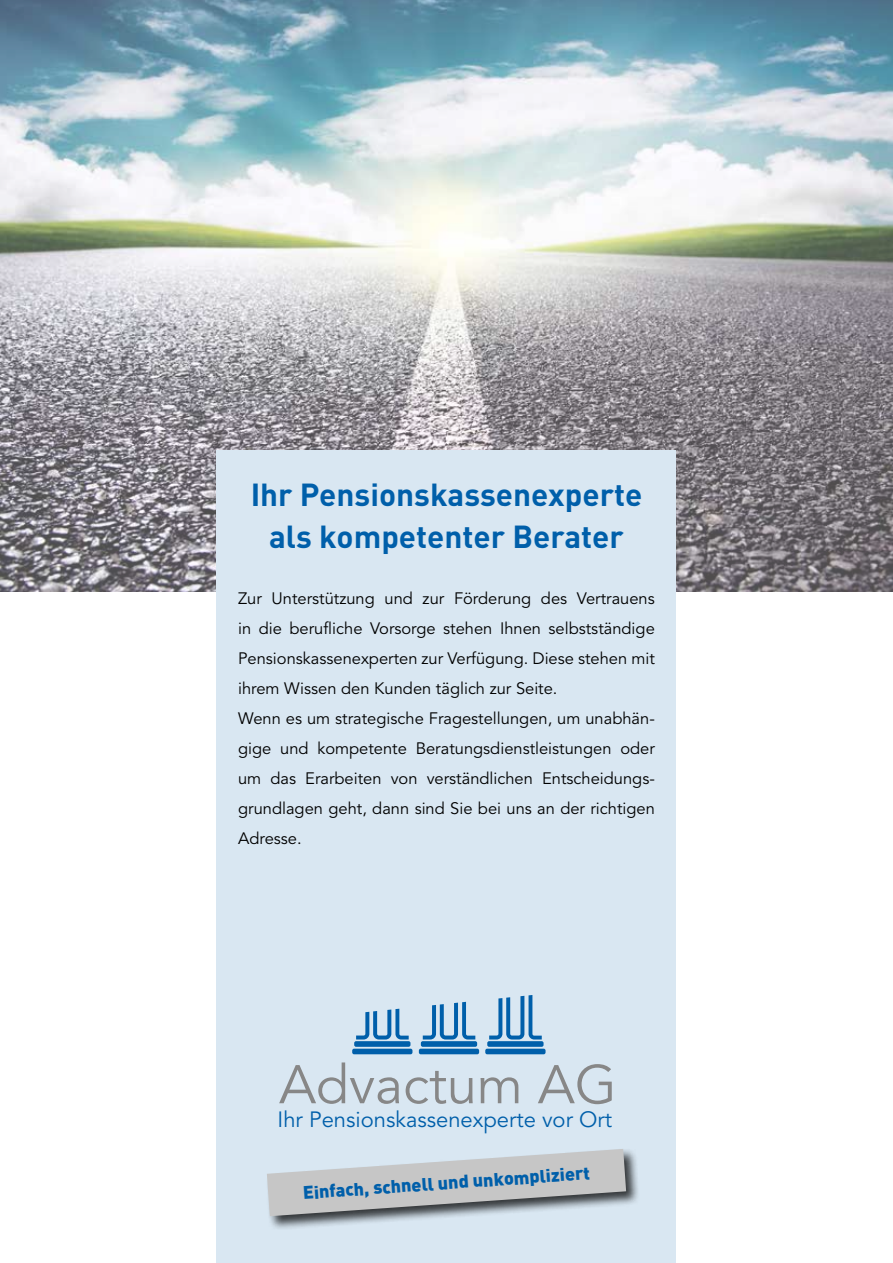
<style>
.page{position:relative;width:893px;height:1263px;background:#fff}
.page>*{position:absolute;margin:0;border:0;box-sizing:border-box;transform-origin:0 0}
.t1{font:53.85px "Avenir";color:#878787}
.t2{font:700 31.5px/42px "DIN";color:#005faa;text-align:center}
.t3{font:22.05px "Avenir";color:#005faa}
.t4{font:900 18px "DIN";color:#005faa}
.t5{font:16.5px/30px "Avenir LT Std";color:#000}
</style>
<div class="page">
<img style="left:0;top:0;width:893px;height:591px">
<div style="left:217px;top:451px;width:459px;height:812px;background:#d9e7f2"></div>
<svg style="left:356px;top:1009px;width:53px;height:30px"></svg>
<div style="left:352px;top:1049px;width:60px;height:5px;background:#005faa;border-radius:2px"></div>
<div style="left:354px;top:1041px;width:56px;height:6px;background:#005faa;border-radius:2px"></div>
<svg style="left:423px;top:1002px;width:52px;height:37px"></svg>
<div style="left:419px;top:1049px;width:60px;height:5px;background:#005faa;border-radius:2px"></div>
<div style="left:421px;top:1041px;width:56px;height:6px;background:#005faa;border-radius:2px"></div>
<svg style="left:489px;top:995px;width:53px;height:44px"></svg>
<div style="left:485px;top:1049px;width:61px;height:5px;background:#005faa;border-radius:2px"></div>
<div style="left:487px;top:1041px;width:57px;height:6px;background:#005faa;border-radius:2px"></div>
<div style="left:265px;top:1147px;width:375px;height:83px;background:#000;opacity:.75"></div>
<svg style="left:267px;top:1149px;width:359px;height:67px"></svg>
<h2 class="t2" style="left:251px;top:472px;width:393px">Ihr Pensionskassenexperte als kompetenter Berater</h2>
<p class="t5" style="left:238px;top:583px;width:418px">Zur Unterstützung und zur Förderung des Vertrauens in die berufliche Vorsorge stehen Ihnen selbstständige Pensionskassenexperten zur Verfügung. Diese stehen mit ihrem Wissen den Kunden täglich zur Seite.<br>Wenn es um strategische Fragestellungen, um unabhän&shy;gige und kompetente Beratungsdienstleistungen oder um das Erarbeiten von verständlichen Entscheidungs&shy;grundlagen geht, dann sind Sie bei uns an der richtigen Adresse.</p>
<h1 class="t1" style="left:279px;top:1054px;width:339px">Advactum AG</h1>
<h3 class="t3" style="left:278px;top:1106px;width:336px">Ihr Pensionskassenexperte vor Ort</h3>
<p class="t4" style="left:302px;top:1181px;width:289px;rotate:-4deg">Einfach, schnell und unkompliziert</p>
</div>
